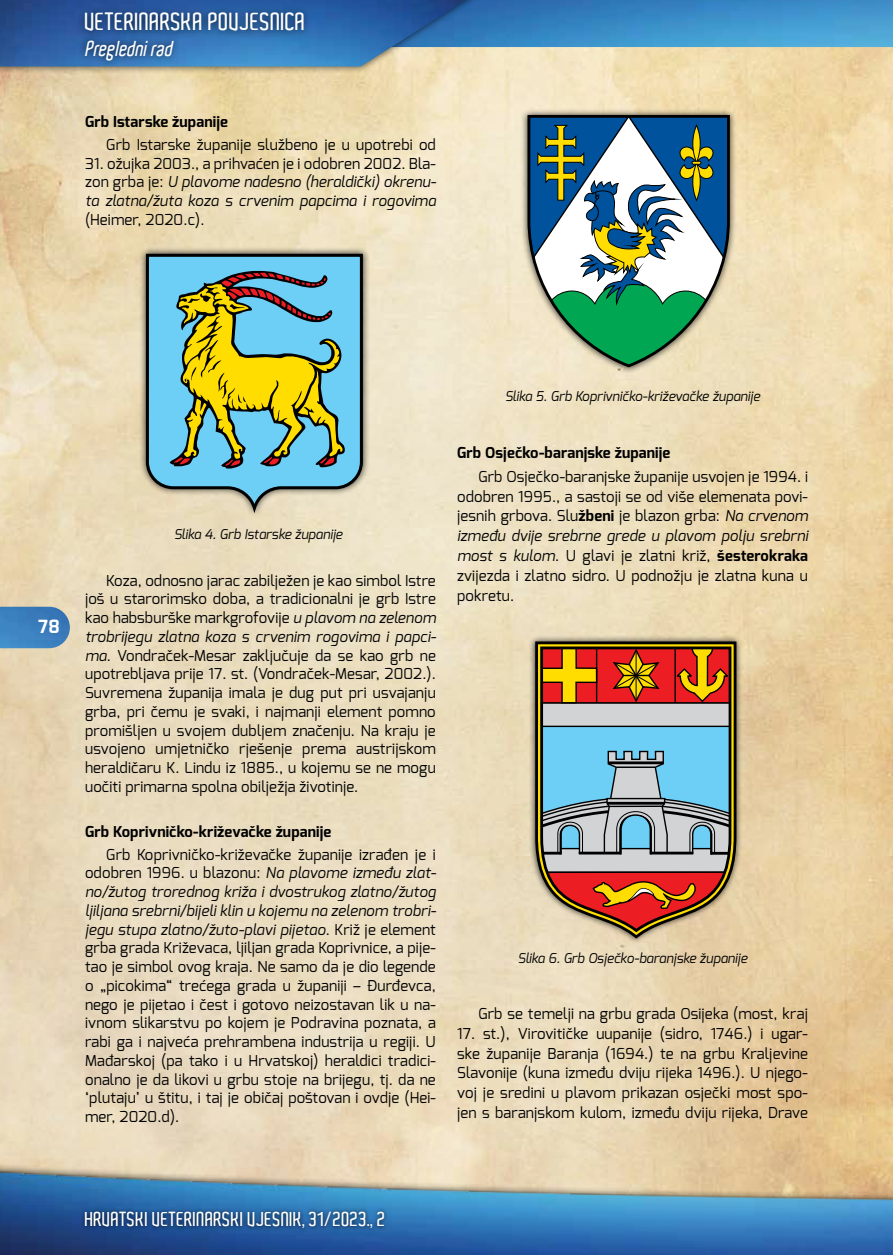
<style>
.page{position:relative;width:893px;height:1255px;background:#fff}
.page>*{position:absolute;margin:0;border:0;box-sizing:border-box;transform-origin:0 0}
.t1{font:600 24px "Aldo";color:#fff}
.t2{font:italic 600 21px "Aldo";color:#fff;scale:.9 1}
.t3{font:600 19.5px "Aldo";color:#fff}
.t4{font:700 18.15px "Exo";color:#fff}
.t5{font:15px/18.8px "Exo";letter-spacing:.01em;color:#000;text-align:justify}
.t6{font:italic 15px/18.8px "Exo";letter-spacing:.01em;color:#000;text-align:justify}
.t7{font:700 15px "Exo";letter-spacing:.01em;color:#000}
.t8{font:italic 13.5px "Exo";color:#000}
.s1{font-style:normal}
.s2{font-style:italic}
.s3{font-weight:700}
</style>
<div class="page">
<img style="left:0;top:1153px;width:893px;height:101px">
<img style="left:0;top:606px;width:70px;height:42px">
<img style="left:505px;top:0;width:388px;height:47px">
<div style="left:0;top:0;width:505px;height:75px;background:#000;opacity:.75"></div>
<img style="left:0;top:0;width:498px;height:66px">
<div style="left:81px;top:1207px;width:308px;height:25px;background:#000;opacity:.75"></div>
<div style="left:77px;top:5px;width:234px;height:62px;background:#000;opacity:.75"></div>
<div style="left:139px;top:246px;width:231px;height:273px;background:#000;opacity:.75"></div>
<svg style="left:144px;top:253px;width:220px;height:261px;background:#84af99"></svg>
<div style="left:520px;top:108px;width:217px;height:266px;background:#000;opacity:.75"></div>
<svg style="left:526px;top:115px;width:205px;height:253px"></svg>
<div style="left:529px;top:634px;width:214px;height:310px;background:#000;opacity:.75"></div>
<svg style="left:534px;top:640px;width:204px;height:299px;background:#877b55"></svg>
<svg style="left:539px;top:645px;width:194px;height:288px;background:#a38e84"></svg>
<h1 class="t1" style="left:85px;top:8px;width:222px">VETERINARSKA POVJESNICA</h1>
<h2 class="t2" style="left:85px;top:36px;width:104px">Preglednirad</h2>
<p class="t7" style="left:85px;top:112px;width:144px">Grb Istarske županije</p>
<p class="t5" style="left:106px;top:135px;width:331px">Grb Istarske županije službeno je u upotrebi od</p>
<p class="t6" style="left:85px;top:154px;width:353px"><span class="s1">31. ožujka 2003., a prihvaćen je i odobren 2002. Bla&shy;zon grba je:</span> U plavome nadesno (heraldički) okrenu&shy;ta zlatna/žuta koza s crvenim papcima i rogovima</p>
<p class="t5" style="left:85px;top:210px;width:121px">(Heimer, 2020.c).</p>
<p class="t4" style="left:38px;top:614px;width:23px">78</p>
<p class="t8" style="left:174px;top:526px;width:170px">Slika 4. Grb Istarske županije</p>
<p class="t5" style="left:85px;top:570px;width:353px;text-indent:21px">Koza, odnosno jarac zabilježen je kao simbol Istre još u starorimsko doba, a tradicionalni je grb Istre kao habsburške markgrofovije <span class="s2">u plavom na zelenom trobrijegu zlatna koza s crvenim rogovima i papci&shy;ma</span>. Vondraček-Mesar zaključuje da se kao grb ne upotrebljava prije 17. st. (Vondraček-Mesar, 2002.).<br>Suvremena županija imala je dug put pri usvajanju grba, pri čemu je svaki, i najmanji element pomno promišljen u svojem dubljem značenju. Na kraju je usvojeno umjetničko rješenje prema austrijskom heraldičaru K. Lindu iz 1885., u kojemu se ne mogu uočiti primarna spolna obilježja životinje.</p>
<p class="t7" style="left:85px;top:821px;width:248px">Grb Koprivničko-križevačke županije</p>
<p class="t5" style="left:85px;top:844px;width:353px;text-indent:21px">Grb Koprivničko-križevačke županije izrađen je i odobren 1996. u blazonu: <span class="s2">Na plavome između zlat&shy;no/žutog trorednog križa i dvostrukog zlatno/žutog ljiljana srebrni/bijeli klin u kojemu na zelenom trobri&shy;jegu stupa zlatno/žuto-plavi pijetao</span>. Križ je element grba grada Križevaca, ljiljan grada Koprivnice, a pije&shy;tao je simbol ovog kraja. Ne samo da je dio legende o „picokima“ trećega grada u županiji – Đurđevca, nego je pijetao i čest i gotovo neizostavan lik u na&shy;ivnom slikarstvu po kojem je Podravina poznata, a rabi ga i najveća prehrambena industrija u regiji. U Mađarskoj (pa tako i u Hrvatskoj) heraldici tradici&shy;onalno je da likovi u grbu stoje na brijegu, tj. da ne ‘plutaju’ u štitu, i taj je običaj poštovan i ovdje (Hei&shy;mer, 2020.d).</p>
<p class="t8" style="left:505px;top:387px;width:257px">Slika 5. Grb Koprivničko-križevačke županije</p>
<p class="t7" style="left:457px;top:442px;width:215px">Grb Osječko-baranjske županije</p>
<p class="t5" style="left:457px;top:466px;width:352px;line-height:19.8px;text-indent:21px">Grb Osječko-baranjske županije usvojen je 1994. i odobren 1995., a sastoji se od više elemenata povi&shy;jesnih grbova. Slu<span class="s3">žbeni</span> je blazon grba: <span class="s2">Na crvenom između dvije srebrne grede u plavom polju srebrni most s kulom</span>. U glavi je zlatni križ, <span class="s3">šesterokraka </span>zvijezda i zlatno sidro. U podnožju je zlatna kuna u pokretu.</p>
<p class="t8" style="left:518px;top:949px;width:231px">Slika 6. Grb Osječko-baranjske županije</p>
<p class="t5" style="left:478px;top:1003px;width:331px">Grb se temelji na grbu grada Osijeka (most, kraj</p>
<p class="t5" style="left:457px;top:1023px;width:352px;line-height:19.8px">17. st.), Virovitičke uupanije (sidro, 1746.) i ugar&shy;ske županije Baranja (1694.) te na grbu Kraljevine Slavonije (kuna između dviju rijeka 1496.). U njego&shy;voj je sredini u plavom prikazan osječki most spo&shy;jen s baranjskom kulom, između dviju rijeka, Drave</p>
<h3 class="t3" style="left:85px;top:1207px;width:302px">HRVATSKI VETERINARSKI VJESNIK, 31/2023., 2</h3>
</div>
